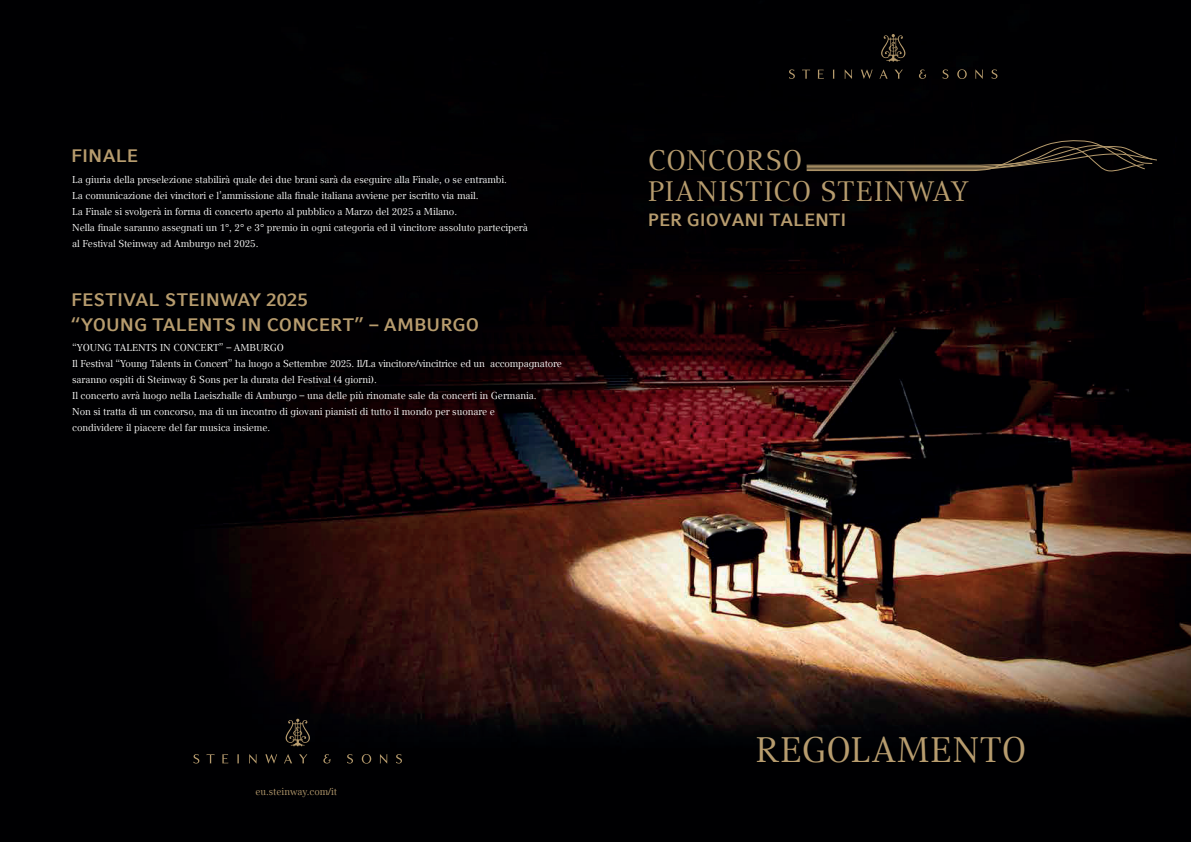
<style>
.page{position:relative;width:1191px;height:842px;background:#fff}
.page>*{position:absolute;margin:0;border:0;box-sizing:border-box;transform-origin:0 0}
.t1{font:35.4px "Compatil Text LT Com";letter-spacing:.015em;color:#b79c6e}
.t2{font:28.1px/30.7px "Compatil Text LT Com";letter-spacing:.02em;color:#b79c6e}
.t3{font:700 18px/25px "Compatil Fact LT Com";letter-spacing:.005em;color:#b79c6e}
.t4{font:700 17.7px "Compatil Fact LT Com";color:#b79c6e}
.t5{font:10px/16px "Compatil Text LT Com";letter-spacing:-.01em;color:#fff}
.t6{font:10px "Compatil Text LT Com";letter-spacing:-.005em;color:#b79c6e}
</style>
<div class="page">
<img style="left:0;top:0;width:1191px;height:842px">
<svg style="left:806px;top:140px;width:351px;height:32px;background:#1b1612"></svg>
<svg style="left:881px;top:34px;width:24px;height:28px"></svg>
<svg style="left:832px;top:70px;width:2px;height:9px"></svg>
<svg style="left:844px;top:69px;width:8px;height:10px"></svg>
<svg style="left:860px;top:69px;width:12px;height:10px"></svg>
<svg style="left:802px;top:70px;width:8px;height:9px"></svg>
<svg style="left:817px;top:70px;width:6px;height:9px"></svg>
<svg style="left:789px;top:69px;width:6px;height:10px"></svg>
<svg style="left:957px;top:69px;width:9px;height:10px"></svg>
<svg style="left:975px;top:69px;width:8px;height:10px"></svg>
<svg style="left:991px;top:69px;width:6px;height:10px"></svg>
<svg style="left:879px;top:69px;width:8px;height:10px"></svg>
<svg style="left:942px;top:69px;width:6px;height:10px"></svg>
<svg style="left:919px;top:69px;width:7px;height:10px"></svg>
<svg style="left:894px;top:70px;width:9px;height:9px"></svg>
<svg style="left:286px;top:719px;width:24px;height:27px"></svg>
<svg style="left:237px;top:754px;width:2px;height:9px"></svg>
<svg style="left:249px;top:754px;width:8px;height:10px"></svg>
<svg style="left:265px;top:754px;width:12px;height:10px"></svg>
<svg style="left:206px;top:754px;width:8px;height:9px"></svg>
<svg style="left:222px;top:754px;width:6px;height:9px"></svg>
<svg style="left:193px;top:754px;width:6px;height:9px"></svg>
<svg style="left:362px;top:754px;width:9px;height:10px"></svg>
<svg style="left:380px;top:754px;width:7px;height:10px"></svg>
<svg style="left:396px;top:754px;width:6px;height:9px"></svg>
<svg style="left:284px;top:754px;width:8px;height:9px"></svg>
<svg style="left:347px;top:754px;width:6px;height:9px"></svg>
<svg style="left:323px;top:754px;width:8px;height:9px"></svg>
<svg style="left:299px;top:754px;width:8px;height:9px"></svg>
<h3 class="t3" style="left:71px;top:143px;width:69px">FINALE</h3>
<p class="t5" style="left:72px;top:172px;width:457px">La giuria della preselezione stabilirà quale dei due brani sarà da eseguire alla Finale, o se entrambi.<br>La comunicazione dei vincitori e l’ammissione alla finale italiana avviene per iscritto via mail.<br>La Finale si svolgerà in forma di concerto aperto al pubblico a Marzo del 2025 a Milano.<br>Nella finale saranno assegnati un 1°, 2° e 3° premio in ogni categoria ed il vincitore assoluto parteciperà al Festival Steinway ad Amburgo nel 2025.</p>
<h3 class="t3" style="left:71px;top:287px;width:409px">FESTIVAL STEINWAY 2025<br>“YOUNG TALENTS IN CONCERT” – AMBURGO</h3>
<p class="t5" style="left:72px;top:340px;width:491px">“YOUNG TALENTS IN CONCERT” – AMBURGO<br>Il Festival “Young Talents in Concert” ha luogo a Settembre 2025. Il/La vincitore/vincitrice ed un accompagnatore saranno ospiti di Steinway &amp; Sons per la durata del Festival (4 giorni).<br>Il concerto avrà luogo nella Laeiszhalle di Amburgo – una delle più rinomate sale da concerti in Germania.<br>Non si tratta di un concorso, ma di un incontro di giovani pianisti di tutto il mondo per suonare e<br>condividere il piacere del far musica insieme.</p>
<h2 class="t2" style="left:648px;top:146px;width:322px">CONCORSO<br>PIANISTICO STEINWAY</h2>
<h3 class="t4" style="left:648px;top:210px;width:200px">PER GIOVANI TALENTI</h3>
<p class="t6" style="left:255px;top:785px;width:83px">eu.steinway.com/it</p>
<h1 class="t1" style="left:755px;top:729px;width:273px">REGOLAMENTO</h1>
</div>
